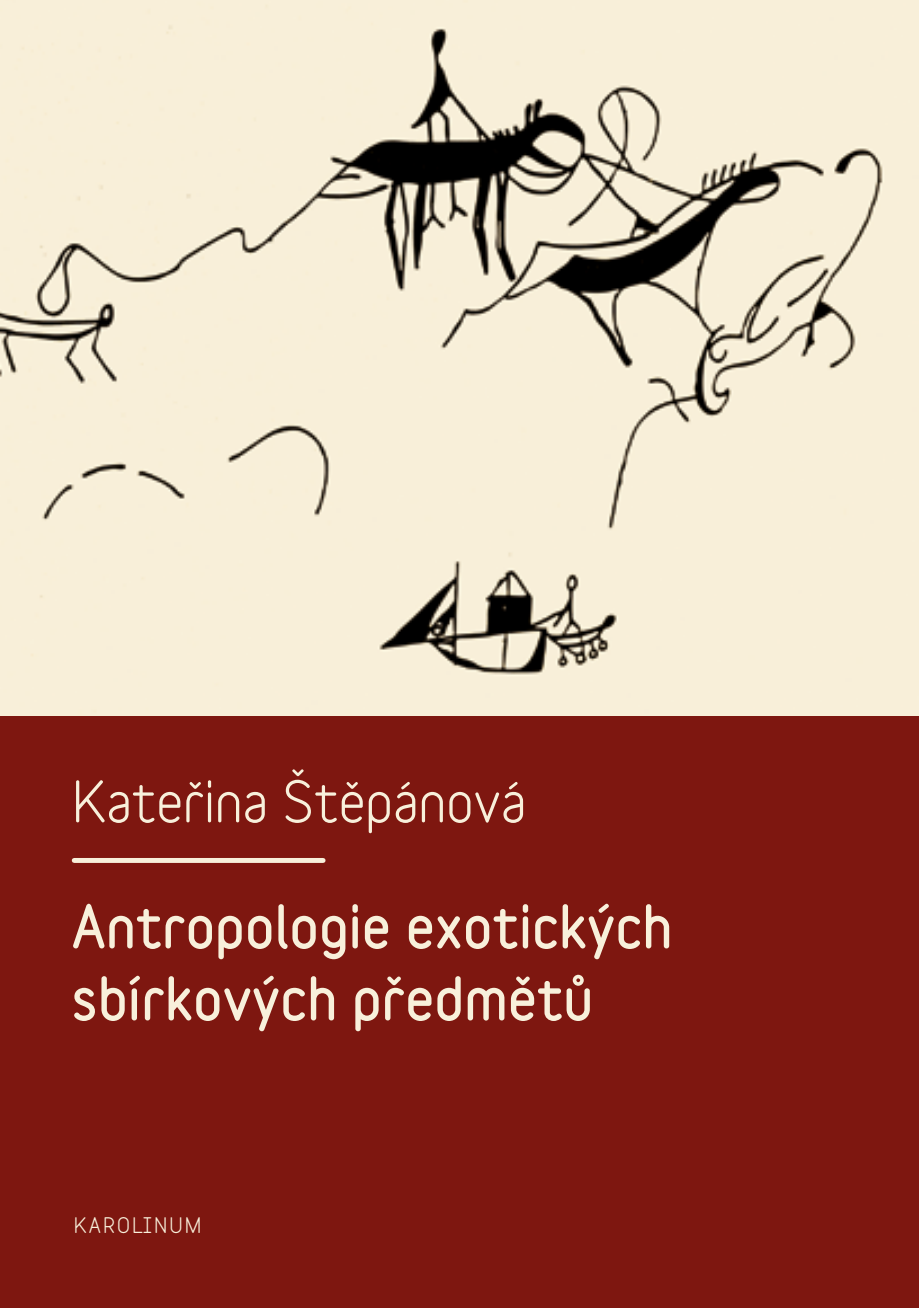
<style>
.page{position:relative;width:919px;height:1308px;background:#fff}
.page>*{position:absolute;margin:0;border:0;box-sizing:border-box;transform-origin:0 0}
.t1{font:900 54px/72px "Variable";letter-spacing:.01em;color:#f8f0db}
.t2{font:700 54px "Variable";color:#f8f0db}
.t3{font:700 20.25px "Variable";letter-spacing:.1em;color:#f8f0db}
</style>
<div class="page">
<img style="left:0;top:0;width:918px;height:716px">
<div style="left:0;top:716px;width:918px;height:591px;background:#7e1710"></div>
<div style="left:74px;top:858px;width:249px;height:5px;background:#f8f0db"></div>
<svg style="left:912px;top:0;width:7px;height:3px"></svg>
<p class="t2" style="left:72px;top:768px;width:456px">Kateřina Štěpánová</p>
<p class="t1" style="left:72px;top:889px;width:602px">Antropologie exotických sbírkových předmětů</p>
<p class="t3" style="left:74px;top:1213px;width:129px">KAROLINUM</p>
</div>
